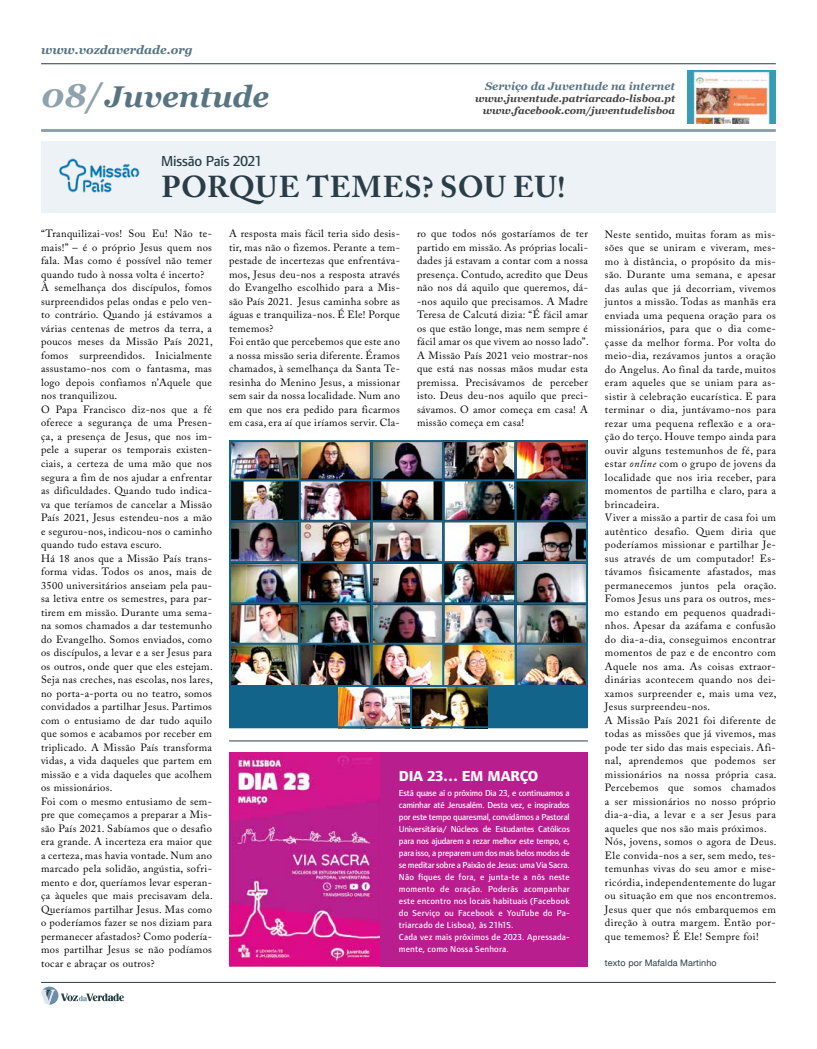
<style>
.page{position:relative;width:817px;height:1049px;background:#fff}
.page>*{position:absolute;margin:0;border:0;box-sizing:border-box;transform-origin:0 0}
.t1{font:700 30px "Adobe Caslon Pro";letter-spacing:.02em;color:#2a3d47}
.t2{font:italic 700 30px "Georgia";color:#577483}
.t3{font:500 15px "Foundry Form Sans";letter-spacing:-.015em;color:#2a3d47}
.t4{font:800 15px "Foundry Form Sans";letter-spacing:-.02em;color:#fff}
.t5{font:italic 700 12px "Georgia";color:#577483}
.t6{font:italic 700 11px "Georgia";color:#577483}
.t7{font:10.5px/13.5px "Adobe Caslon Pro";letter-spacing:.03em;color:#000}
.t8{font:italic 700 10px/12px "Georgia";color:#414042;text-align:right}
.t9{font:500 9px/12px "Foundry Form Sans";letter-spacing:-.015em;color:#fff}
.t10{font:9px "Helvetica Neue";letter-spacing:.01em;color:#2a3d47}
.s1{font-size:33px;color:#8ea3ae}
.s2{font-style:italic}
</style>
<div class="page">
<hr style="left:41px;top:64px;width:734px;height:1px;background:#2a3d47">
<hr style="left:41px;top:982px;width:734px;height:1px;background:#2a3d47">
<hr style="left:41px;top:129px;width:734px;height:3px;background:#8ea3ae">
<svg style="left:41px;top:986px;width:83px;height:19px"></svg>
<div style="left:229px;top:441px;width:358px;height:287px;background:#13648a"></div>
<div style="left:41px;top:141px;width:734px;height:72px;background:#ecf2f5"></div>
<img style="left:687px;top:71px;width:88px;height:52px">
<img style="left:231px;top:442px;width:354px;height:201px">
<img style="left:231px;top:645px;width:139px;height:40px">
<img style="left:372px;top:645px;width:70px;height:40px">
<img style="left:412px;top:687px;width:76px;height:39px">
<img style="left:338px;top:687px;width:72px;height:39px">
<img style="left:444px;top:645px;width:141px;height:40px">
<img style="left:59px;top:158px;width:81px;height:35px">
<div style="left:229px;top:753px;width:358px;height:214px;background:#b91e8e"></div>
<img style="left:229px;top:753px;width:150px;height:214px">
<hr style="left:229px;top:741px;width:358px;height:1px;background:#2a3d47">
<hr style="left:298px;top:441px;width:2px;height:245px;background:#13648a">
<hr style="left:370px;top:441px;width:2px;height:245px;background:#13648a">
<hr style="left:442px;top:441px;width:2px;height:245px;background:#13648a">
<hr style="left:514px;top:441px;width:2px;height:245px;background:#13648a">
<hr style="left:229px;top:479px;width:358px;height:2px;background:#13648a">
<hr style="left:229px;top:520px;width:358px;height:2px;background:#13648a">
<hr style="left:229px;top:561px;width:358px;height:2px;background:#13648a">
<hr style="left:229px;top:602px;width:358px;height:2px;background:#13648a">
<hr style="left:229px;top:440px;width:358px;height:2px;background:#13648a">
<p class="t5" style="left:41px;top:41px;width:153px">www.vozdaverdade.org</p>
<h1 class="t2" style="left:41px;top:74px;width:229px"><span class="s1">08/</span>Juventude</h1>
<p class="t6" style="left:485px;top:77px;width:191px">Serviço da Juventude na internet</p>
<p class="t8" style="left:475px;top:92px;width:201px">www.juventude.patriarcado-lisboa.pt www.facebook.com/juventudelisboa</p>
<h2 class="t3" style="left:161px;top:153px;width:103px">Missão País 2021</h2>
<h1 class="t1" style="left:161px;top:169px;width:405px">PORQUE TEMES? SOU EU!</h1>
<p class="t7" style="left:229px;top:227px;width:172px">A resposta mais fácil teria sido desis&shy;tir, mas não o fizemos. Perante a tem&shy;pestade de incertezas que enfrentáva&shy;mos, Jesus deu-nos a resposta através do Evangelho escolhido para a Mis&shy;são País 2021. Jesus caminha sobre as águas e tranquiliza-nos. É Ele! Porque tememos?<br>Foi então que percebemos que este ano a nossa missão seria diferente. Éramos chamados, à semelhança da Santa Te&shy;resinha do Menino Jesus, a missionar sem sair da nossa localidade. Num ano em que nos era pedido para ficarmos em casa, era aí que iríamos servir. Cla-</p>
<p class="t7" style="left:417px;top:227px;width:173px;text-align:justify">ro que todos nós gostaríamos de ter partido em missão. As próprias locali&shy;dades já estavam a contar com a nossa presença. Contudo, acredito que Deus não nos dá aquilo que queremos, dá--nos aquilo que precisamos. A Madre Teresa de Calcutá dizia: “É fácil amar os que estão longe, mas nem sempre é fácil amar os que vivem ao nosso lado”.<br>A Missão País 2021 veio mostrar-nos que está nas nossas mãos mudar esta premissa. Precisávamos de perceber isto. Deus deu-nos aquilo que preci&shy;sávamos. O amor começa em casa! A missão começa em casa!</p>
<p class="t7" style="left:41px;top:227px;width:173px">“Tranquilizai-vos! Sou Eu! Não te&shy;mais!” – é o próprio Jesus quem nos fala. Mas como é possível não temer quando tudo à nossa volta é incerto?<br>À semelhança dos discípulos, fomos surpreendidos pelas ondas e pelo ven&shy;to contrário. Quando já estávamos a várias centenas de metros da terra, a poucos meses da Missão País 2021, fomos surpreendidos. Inicialmente assustamo-nos com o fantasma, mas logo depois confiamos n’Aquele que nos tranquilizou.<br>O Papa Francisco diz-nos que a fé oferece a segurança de uma Presen&shy;ça, a presença de Jesus, que nos im&shy;pele a superar os temporais existen&shy;ciais, a certeza de uma mão que nos segura a fim de nos ajudar a enfrentar as dificuldades. Quando tudo indica&shy;va que teríamos de cancelar a Missão País 2021, Jesus estendeu-nos a mão e segurou-nos, indicou-nos o caminho quando tudo estava escuro.<br>Há 18 anos que a Missão País trans&shy;forma vidas. Todos os anos, mais de 3500 universitários anseiam pela pau&shy;sa letiva entre os semestres, para par&shy;tirem em missão. Durante uma sema&shy;na somos chamados a dar testemunho do Evangelho. Somos enviados, como os discípulos, a levar e a ser Jesus para os outros, onde quer que eles estejam.<br>Seja nas creches, nas escolas, nos lares, no porta-a-porta ou no teatro, somos convidados a partilhar Jesus. Partimos com o entusiamo de dar tudo aquilo que somos e acabamos por receber em triplicado. A Missão País transforma vidas, a vida daqueles que partem em missão e a vida daqueles que acolhem os missionários.<br>Foi com o mesmo entusiamo de sem&shy;pre que começamos a preparar a Mis&shy;são País 2021. Sabíamos que o desafio era grande. A incerteza era maior que a certeza, mas havia vontade. Num ano marcado pela solidão, angústia, sofri&shy;mento e dor, queríamos levar esperan&shy;ça àqueles que mais precisavam dela.<br>Queríamos partilhar Jesus. Mas como o poderíamos fazer se nos diziam para permanecer afastados? Como podería&shy;mos partilhar Jesus se não podíamos tocar e abraçar os outros?</p>
<p class="t7" style="left:604px;top:227px;width:173px">Neste sentido, muitas foram as mis&shy;sões que se uniram e viveram, mes&shy;mo à distância, o propósito da mis&shy;são. Durante uma semana, e apesar das aulas que já decorriam, vivemos juntos a missão. Todas as manhãs era enviada uma pequena oração para os missionários, para que o dia come&shy;çasse da melhor forma. Por volta do meio-dia, rezávamos juntos a oração do Angelus. Ao final da tarde, muitos eram aqueles que se uniam para as&shy;sistir à celebração eucarística. E para terminar o dia, juntávamo-nos para rezar uma pequena reflexão e a ora&shy;ção do terço. Houve tempo ainda para ouvir alguns testemunhos de fé, para estar <span class="s2">online</span> com o grupo de jovens da localidade que nos iria receber, para momentos de partilha e claro, para a brincadeira.<br>Viver a missão a partir de casa foi um autêntico desafio. Quem diria que poderíamos missionar e partilhar Je&shy;sus através de um computador! Es&shy;távamos fisicamente afastados, mas permanecemos juntos pela oração.<br>Fomos Jesus uns para os outros, mes&shy;mo estando em pequenos quadradi&shy;nhos. Apesar da azáfama e confusão do dia-a-dia, conseguimos encontrar momentos de paz e de encontro com Aquele nos ama. As coisas extraor&shy;dinárias acontecem quando nos dei&shy;xamos surpreender e, mais uma vez, Jesus surpreendeu-nos.<br>A Missão País 2021 foi diferente de todas as missões que já vivemos, mas pode ter sido das mais especiais. Afi&shy;nal, aprendemos que podemos ser missionários na nossa própria casa.<br>Percebemos que somos chamados a ser missionários no nosso próprio dia-a-dia, a levar e a ser Jesus para aqueles que nos são mais próximos.<br>Nós, jovens, somos o agora de Deus.<br>Ele convida-nos a ser, sem medo, tes&shy;temunhas vivas do seu amor e mise&shy;ricórdia, independentemente do lugar ou situação em que nos encontremos.<br>Jesus quer que nós embarquemos em direção à outra margem. Então por&shy;que tememos? É Ele! Sempre foi!</p>
<h2 class="t4" style="left:399px;top:767px;width:141px">DIA 23… EM MARÇO</h2>
<p class="t9" style="left:399px;top:787px;width:172px">Está quase aí o próximo Dia 23, e continuamos a caminhar até Jerusalém. Desta vez, e inspirados por este tempo quaresmal, convidámos a Pastoral Universitária/ Núcleos de Estudantes Católicos para nos ajudarem a rezar melhor este tempo, e, para isso, a preparem um dos mais belos modos de se meditar sobre a Paixão de Jesus: uma Via Sacra.<br>Não fiques de fora, e junta-te a nós neste momento de oração. Poderás acompanhar este encontro nos locais habituais (Facebook do Serviço ou Facebook e YouTube do Pa&shy;triarcado de Lisboa), às 21h15.<br>Cada vez mais próximos de 2023. Apressada&shy;mente, como Nossa Senhora.</p>
<p class="t10" style="left:604px;top:957px;width:113px">texto por Mafalda Martinho</p>
</div>
